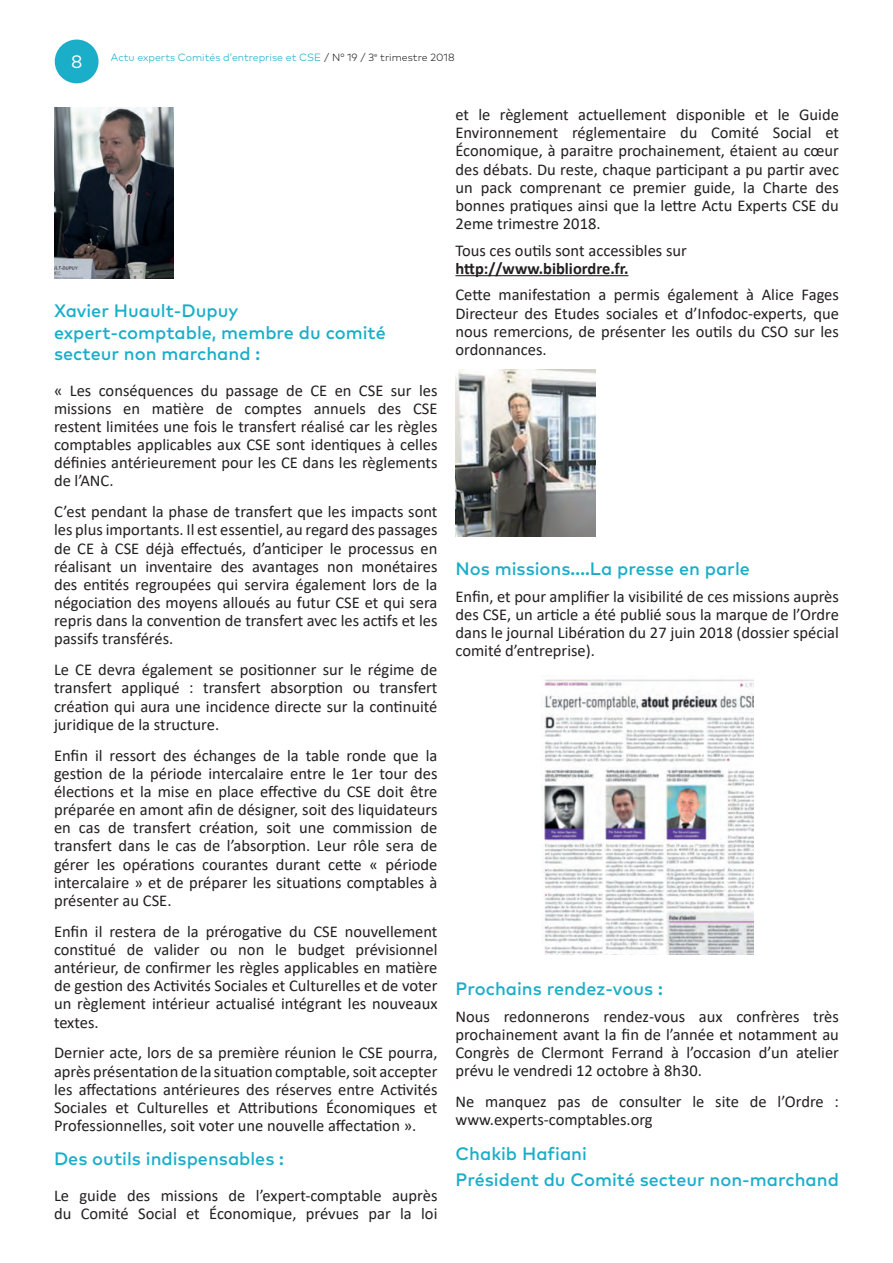
<style>
.page{position:relative;width:893px;height:1263px;background:#fff}
.page>*{position:absolute;margin:0;border:0;box-sizing:border-box;transform-origin:0 0}
.t1{font:500 18px/21.6px "Mark Pro";color:#1aaec9}
.t2{font:18px "Mark Pro";color:#fff}
.t3{font:16.5px/18.1px "Calibri";color:#231f20;text-align:justify}
.t4{font:700 16.5px "Calibri";color:#231f20}
.t5{font:300 10.5px "Mark Pro";color:#1aaec9}
.s1{color:#231f20}
</style>
<div class="page">
<div style="left:55px;top:40px;width:44px;height:43px;background:#1baec8;border-radius:50%"></div>
<img style="left:54px;top:108px;width:119px;height:171px">
<hr style="left:455px;top:275px;width:173px;height:1px;background:#231f20">
<img style="left:455px;top:369px;width:140px;height:168px">
<img style="left:541px;top:679px;width:212px;height:276px">
<p class="t2" style="left:71px;top:48px;width:13px">8</p>
<p class="t5" style="left:111px;top:49px;width:345px">Actu experts Comités d’entreprise et CSE <span class="s1">/ N° 19 / 3</span><sup>e</sup> <span class="s1">trimestre 2018</span></p>
<p class="t1" style="left:54px;top:299px;width:333px">Xavier Huault-Dupuy expert-comptable, membre du comité secteur non marchand :</p>
<p class="t3" style="left:54px;top:381px;width:385px">« Les conséquences du passage de CE en CSE sur les missions en matière de comptes annuels des CSE restent limitées une fois le transfert réalisé car les règles comptables applicables aux CSE sont identiques à celles définies antérieurement pour les CE dans les règlements de l’ANC.</p>
<p class="t3" style="left:54px;top:502px;width:385px">C’est pendant la phase de transfert que les impacts sont les plus importants. Il est essentiel, au regard des passages de CE à CSE déjà effectués, d’anticiper le processus en réalisant un inventaire des avantages non monétaires des entités regroupées qui servira également lors de la négociation des moyens alloués au futur CSE et qui sera repris dans la convention de transfert avec les actifs et les passifs transférés.</p>
<p class="t3" style="left:54px;top:660px;width:385px">Le CE devra également se positionner sur le régime de transfert appliqué : transfert absorption ou transfert création qui aura une incidence directe sur la continuité juridique de la structure.</p>
<p class="t3" style="left:54px;top:746px;width:385px">Enfin il ressort des échanges de la table ronde que la gestion de la période intercalaire entre le 1er tour des élections et la mise en place effective du CSE doit être préparée en amont afin de désigner, soit des liquidateurs en cas de transfert création, soit une commission de transfert dans le cas de l’absorption. Leur rôle sera de gérer les opérations courantes durant cette « période intercalaire » et de préparer les situations comptables à présenter au CSE.</p>
<p class="t3" style="left:54px;top:922px;width:385px">Enfin il restera de la prérogative du CSE nouvellement constitué de valider ou non le budget prévisionnel antérieur, de confirmer les règles applicables en matière de gestion des Activités Sociales et Culturelles et de voter un règlement intérieur actualisé intégrant les nouveaux textes.</p>
<p class="t3" style="left:54px;top:1043px;width:385px">Dernier acte, lors de sa première réunion le CSE pourra, après présentation de la situation comptable, soit accepter les affectations antérieures des réserves entre Activités Sociales et Culturelles et Attributions Économiques et Professionnelles, soit voter une nouvelle affectation ».</p>
<p class="t1" style="left:54px;top:1147px;width:232px">Des outils indispensables :</p>
<p class="t3" style="left:54px;top:1185px;width:385px">Le guide des missions de l’expert-comptable auprès du Comité Social et Économique, prévues par la loi</p>
<p class="t3" style="left:455px;top:105px;width:385px">et le règlement actuellement disponible et le Guide Environnement réglementaire du Comité Social et Économique, à paraitre prochainement, étaient au cœur des débats. Du reste, chaque participant a pu partir avec un pack comprenant ce premier guide, la Charte des bonnes pratiques ainsi que la lettre Actu Experts CSE du 2eme trimestre 2018.</p>
<p class="t3" style="left:455px;top:241px;width:233px">Tous ces outils sont accessibles sur</p>
<p class="t4" style="left:455px;top:257px;width:175px">http://www.bibliordre.fr.</p>
<p class="t3" style="left:455px;top:285px;width:385px">Cette manifestation a permis également à Alice Fages Directeur des Etudes sociales et d’Infodoc-experts, que nous remercions, de présenter les outils du CSO sur les ordonnances.</p>
<p class="t1" style="left:455px;top:557px;width:296px">Nos missions….La presse en parle</p>
<p class="t3" style="left:455px;top:587px;width:385px">Enfin, et pour amplifier la visibilité de ces missions auprès des CSE, un article a été publié sous la marque de l’Ordre dans le journal Libération du 27 juin 2018 (dossier spécial comité d’entreprise).</p>
<p class="t1" style="left:455px;top:976px;width:209px">Prochains rendez-vous :</p>
<p class="t3" style="left:455px;top:1007px;width:385px">Nous redonnerons rendez-vous aux confrères très prochainement avant la fin de l’année et notamment au Congrès de Clermont Ferrand à l’occasion d’un atelier prévu le vendredi 12 octobre à 8h30.</p>
<p class="t3" style="left:455px;top:1092px;width:385px">Ne manquez pas de consulter le site de l’Ordre : www.experts-comptables.org</p>
<p class="t1" style="left:455px;top:1139px;width:385px;line-height:25.8px">Chakib Hafiani<br>Président du Comité secteur non-marchand</p>
</div>
